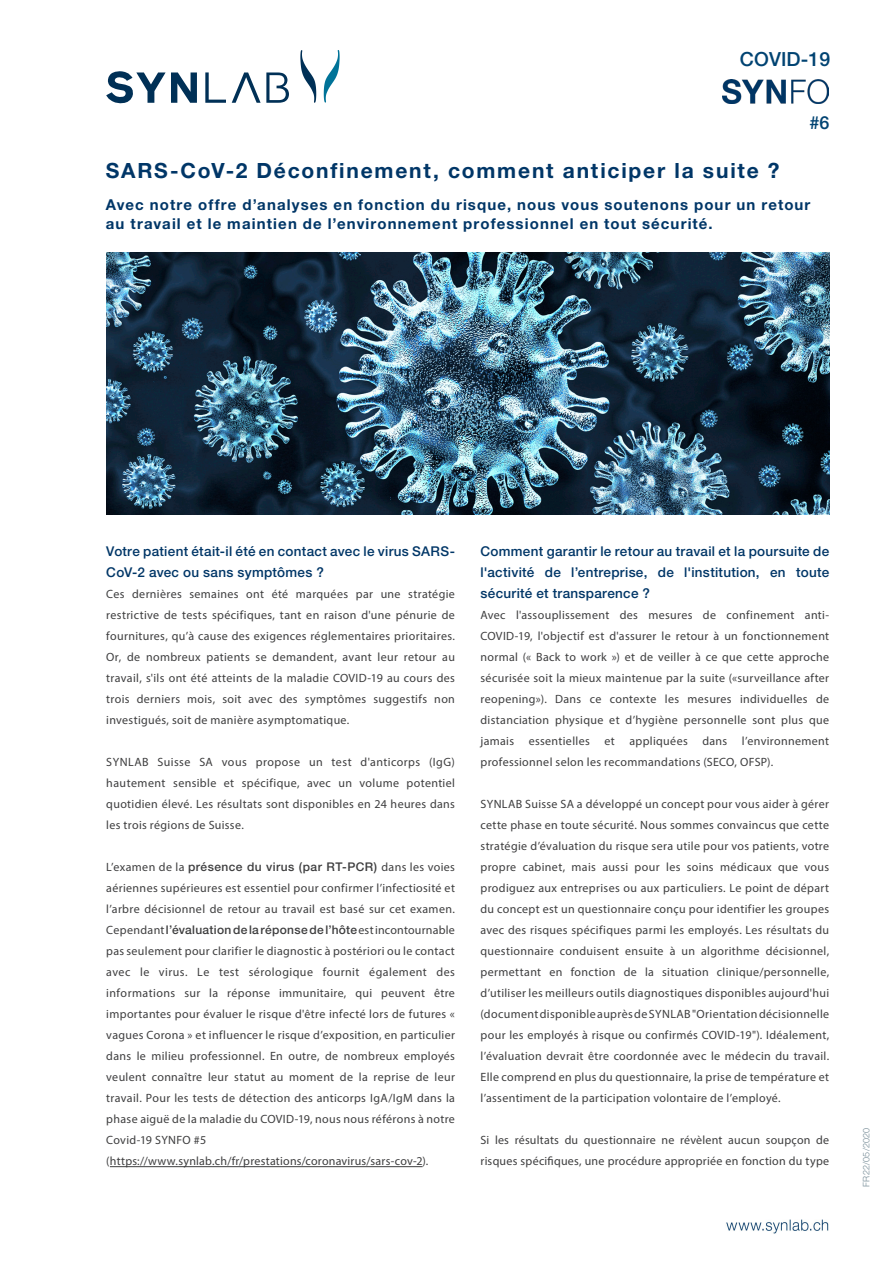
<style>
.page{position:relative;width:893px;height:1263px;background:#fff}
.page>*{position:absolute;margin:0;border:0;box-sizing:border-box;transform-origin:0 0}
.Haupttitel{font:700 21px "Helvetica Neue LT Std";letter-spacing:.085em;color:#003667}
.t1{font:500 19.5px "Helvetica Neue LT Std";letter-spacing:.005em;color:#004372}
.t2{font:500 18px "Helvetica Neue LT Std";color:#004372}
.Haupttitel-2{font:700 15px/19.5px "Helvetica Neue LT Std";letter-spacing:.075em;color:#003667}
.Lauftext{font:500 13.5px/21px "Helvetica Neue LT Std";letter-spacing:.02em;color:#003667}
.Lauftext-2{font:12px/21px "Myriad Pro";letter-spacing:.025em;color:#3e3e3f;text-align:justify}
.t3{font:300 9px "Helvetica Neue LT Std";letter-spacing:.02em;color:#738994}
.s1{font-family:"Helvetica Neue LT Std";font-weight:500}
</style>
<div class="page">
<svg style="left:300px;top:50px;width:16px;height:53px"></svg>
<svg style="left:324px;top:50px;width:16px;height:53px"></svg>
<svg style="left:205px;top:72px;width:21px;height:31px"></svg>
<svg style="left:106px;top:71px;width:91px;height:32px"></svg>
<svg style="left:232px;top:72px;width:57px;height:31px"></svg>
<img style="left:723px;top:79px;width:106px;height:24px">
<img style="left:726px;top:1219px;width:103px;height:15px">
<hr style="left:110px;top:1166px;width:313px;height:1px;background:#3e3e3f">
<img style="left:106px;top:252px;width:723px;height:263px">
<h2 class="t1" style="left:740px;top:47px;width:92px">COVID-19</h2>
<h3 class="t2" style="left:809px;top:112px;width:22px">#6</h3>
<p class="Haupttitel" style="left:106px;top:158px;width:675px">SARS-CoV-2 Déconfinement, comment anticiper la suite ?</p>
<p class="Haupttitel-2" style="left:106px;top:194px;width:706px">Avec notre offre d’analyses en fonction du risque, nous vous soutenons pour un retour au travail et le maintien de l’environnement professionnel en tout sécurité.</p>
<p class="Lauftext" style="left:106px;top:541px;width:350px">Votre patient était-il été en contact avec le virus SARS-<br>CoV-2 avec ou sans symptômes ?</p>
<p class="Lauftext-2" style="left:106px;top:584px;width:350px">Ces dernières semaines ont été marquées par une stratégie restrictive de tests spécifiques, tant en raison d'une pénurie de fournitures, qu’à cause des exigences réglementaires prioritaires.<br>Or, de nombreux patients se demandent, avant leur retour au travail, s'ils ont été atteints de la maladie COVID-19 au cours des trois derniers mois, soit avec des symptômes suggestifs non investigués, soit de manière asymptomatique.</p>
<p class="Lauftext-2" style="left:106px;top:752px;width:350px">SYNLAB Suisse SA vous propose un test d'anticorps (IgG) hautement sensible et spécifique, avec un volume potentiel quotidien élevé. Les résultats sont disponibles en 24 heures dans les trois régions de Suisse.</p>
<p class="Lauftext-2" style="left:106px;top:857px;width:350px">L’examen de la <span class="s1">présence du virus (par RT-PCR)</span> dans les voies aériennes supérieures est essentiel pour confirmer l’infectiosité et l’arbre décisionnel de retour au travail est basé sur cet examen.<br>Cependant <span class="s1">l’évaluation de la réponse de l’hôte</span> est incontournable pas seulement pour clarifier le diagnostic à postériori ou le contact avec le virus. Le test sérologique fournit également des informations sur la réponse immunitaire, qui peuvent être importantes pour évaluer le risque d'être infecté lors de futures « vagues Corona » et influencer le risque d’exposition, en particulier dans le milieu professionnel. En outre, de nombreux employés veulent connaître leur statut au moment de la reprise de leur travail. Pour les tests de détection des anticorps IgA/IgM dans la phase aiguë de la maladie du COVID-19, nous nous référons à notre Covid-19 SYNFO #5</p>
<p class="Lauftext-2" style="left:106px;top:1151px;width:324px">(https://www.synlab.ch/fr/prestations/coronavirus/sars-cov-2).</p>
<p class="Lauftext" style="left:480px;top:541px;width:350px;text-align:justify">Comment garantir le retour au travail et la poursuite de l'activité de l’entreprise, de l'institution, en toute sécurité et transparence ?</p>
<p class="Lauftext-2" style="left:480px;top:605px;width:350px">Avec l'assouplissement des mesures de confinement anti-COVID-19, l'objectif est d'assurer le retour à un fonctionnement normal (« Back to work ») et de veiller à ce que cette approche sécurisée soit la mieux maintenue par la suite («surveillance after reopening»). Dans ce contexte les mesures individuelles de distanciation physique et d’hygiène personnelle sont plus que jamais essentielles et appliquées dans l’environnement professionnel selon les recommandations (SECO, OFSP).</p>
<p class="Lauftext-2" style="left:480px;top:794px;width:350px">SYNLAB Suisse SA a développé un concept pour vous aider à gérer cette phase en toute sécurité. Nous sommes convaincus que cette stratégie d’évaluation du risque sera utile pour vos patients, votre propre cabinet, mais aussi pour les soins médicaux que vous prodiguez aux entreprises ou aux particuliers. Le point de départ du concept est un questionnaire conçu pour identifier les groupes avec des risques spécifiques parmi les employés. Les résultats du questionnaire conduisent ensuite à un algorithme décisionnel, permettant en fonction de la situation clinique/personnelle, d’utiliser les meilleurs outils diagnostiques disponibles aujourd'hui (document disponible auprès de SYNLAB "Orientation décisionnelle pour les employés à risque ou confirmés COVID-19"). Idéalement, l’évaluation devrait être coordonnée avec le médecin du travail.<br>Elle comprend en plus du questionnaire, la prise de température et l’assentiment de la participation volontaire de l’employé.</p>
<p class="Lauftext-2" style="left:480px;top:1130px;width:350px">Si les résultats du questionnaire ne révèlent aucun soupçon de risques spécifiques, une procédure appropriée en fonction du type</p>
<p class="t3" style="left:861px;top:1186px;width:60px;rotate:-90deg">FR22/05/2020</p>
</div>
